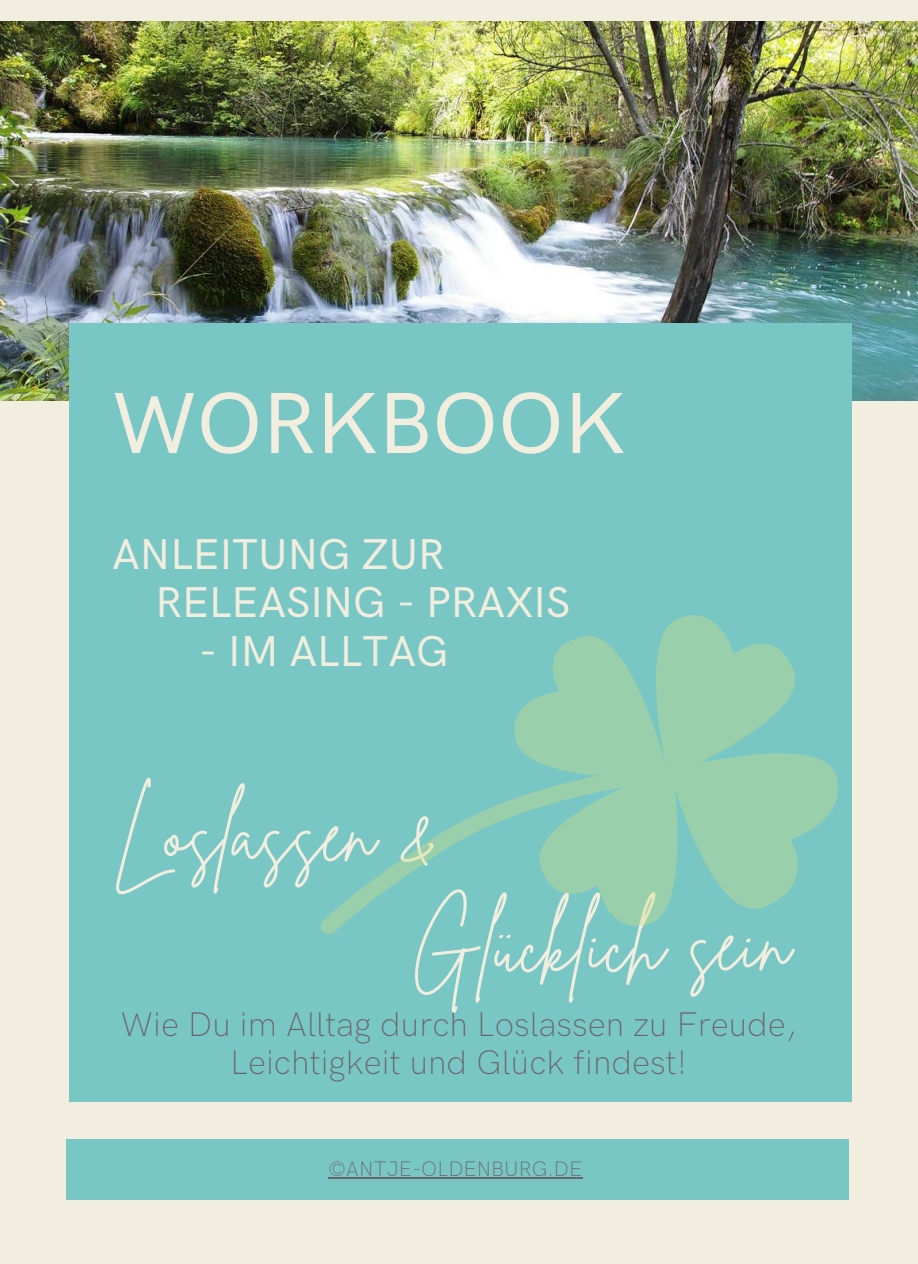
<style>
.page{position:relative;width:918px;height:1264px;background:#fff}
.page>*{position:absolute;margin:0;border:0;box-sizing:border-box;transform-origin:0 0}
.t1{font:500 87px "HK Grotesk Pro";color:#f1eddf}
.t2{font:78px/109.2px "Brittany Signature";color:#f1eddf}
.t3{font:500 43.35px/48.3px "HK Grotesk Pro";color:#f1eddf}
.t4{font:200 34.2px/38.4px "HK Grotesk Pro";color:#6b636b;text-align:center}
.t5{font:200 21px "HK Grotesk Pro";color:#6b636b}
</style>
<div class="page">
<div style="left:0;top:0;width:918px;height:1263px;background:#f1eddf"></div>
<img style="left:0;top:22px;width:918px;height:379px">
<div style="left:69px;top:323px;width:783px;height:778px;background:#79c7c4"></div>
<div style="left:66px;top:1138px;width:783px;height:61px;background:#79c7c4"></div>
<hr style="left:328px;top:1176px;width:254px;height:2px;background:#6b636b">
<svg style="left:514px;top:615px;width:324px;height:294px"></svg>
<svg style="left:321px;top:765px;width:349px;height:170px"></svg>
<h1 class="t1" style="left:112px;top:375px;width:515px">WORKBOOK</h1>
<p class="t3" style="left:156px;top:532px;width:416px;text-indent:-43px">ANLEITUNG ZUR<br>RELEASING - PRAXIS</p>
<p class="t3" style="left:199px;top:628px;width:251px">- IM ALLTAG</p>
<h2 class="t2" style="left:411px;top:781px;width:381px;text-indent:-299px">Loslassen &amp;<br>Glücklich sein</h2>
<p class="t4" style="left:120px;top:1006px;width:678px">Wie Du im Alltag durch Loslassen zu Freude,<br>Leichtigkeit und Glück findest!</p>
<p class="t5" style="left:328px;top:1156px;width:256px">©ANTJE-OLDENBURG.DE</p>
</div>
